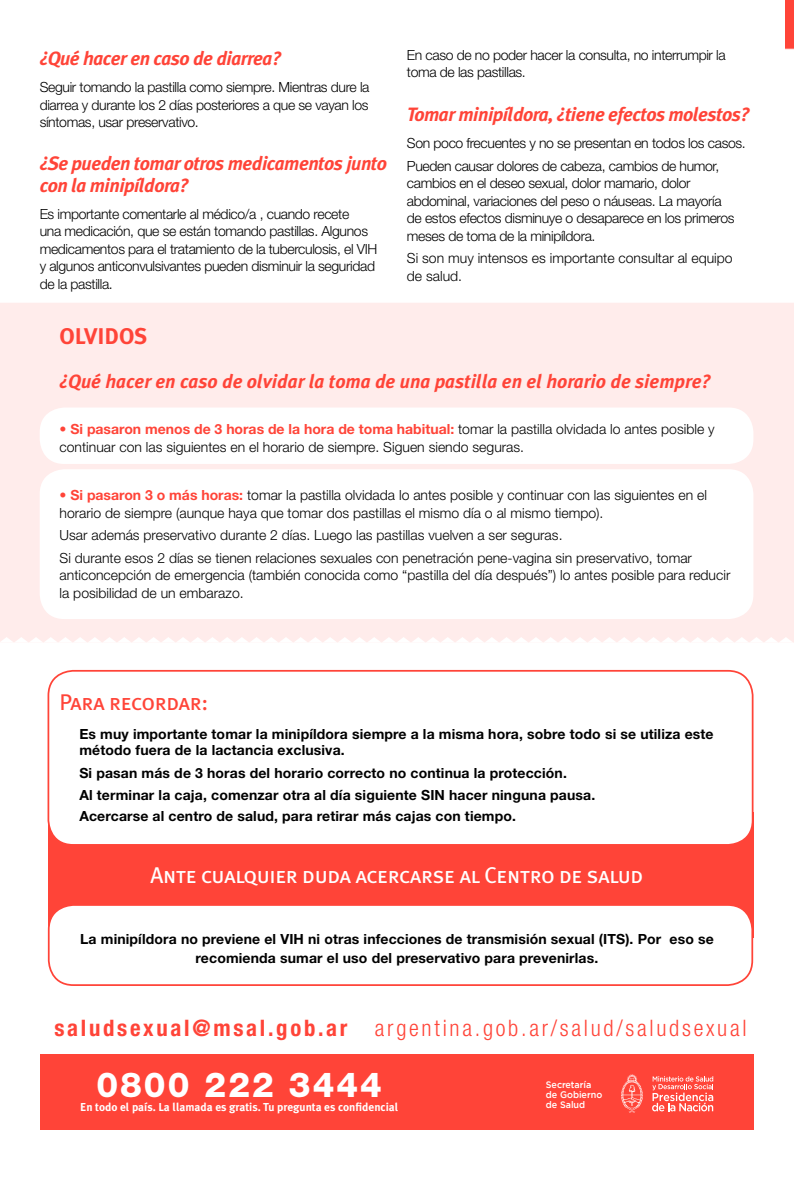
<style>
.page{position:relative;width:794px;height:1191px;background:#fff}
.page>*{position:absolute;margin:0;border:0;box-sizing:border-box;transform-origin:0 0}
.t1{font:800 34.48px "Helvetica Neue LT Std";letter-spacing:.06em;color:#fff}
.t2{font:300 condensed 22.75px "Helvetica Neue LT Std";letter-spacing:.12em;color:#ff4438}
.t3{font:22.75px "Meta Plus Book Caps";letter-spacing:-.02em;color:#fff}
.t4{font:22.75px "Meta Plus Book Caps";letter-spacing:-.025em;color:#ff4438}
.t5{font:700 22.75px "Meta Plus";color:#ff4438}
.t6{font:italic 700 19.25px/21px "Meta Plus";letter-spacing:-.025em;color:#ff4438}
.t7{font:italic 700 19.25px "Meta Plus";color:#ff4438}
.t8{font:300 14px/17.5px "Helvetica Neue LT Std";letter-spacing:-.025em;color:#000}
.t9{font:300 14px/17.5px "Helvetica Neue LT Std";color:#000}
.t10{font:700 14px/15.8px "Helvetica Neue LT Std";letter-spacing:.01em;color:#000}
.t11{font:700 11.55px "Meta Plus";color:#fff}
.t12{font:500 9.45px/10.2px "Gotham";color:#fff;scale:.95 1}
.s1{font-weight:700;color:#ff4438}
.s2{font-weight:700}
</style>
<div class="page">
<img style="left:785px;top:0;width:9px;height:50px">
<div style="left:0;top:303px;width:794px;height:339px;background:#ffeceb"></div>
<svg style="left:0;top:637px;width:793px;height:5px"></svg>
<div style="left:40px;top:407px;width:713px;height:57px;background:#fff;border-radius:25px"></div>
<div style="left:40px;top:469px;width:713px;height:150px;background:#fff;border-radius:25px"></div>
<div style="left:48px;top:812px;width:705px;height:125px;background:#ff4438"></div>
<div style="left:48px;top:671px;width:704px;height:174px;background:#fff;border-radius:25px"></div>
<div style="left:48px;top:670px;width:705px;height:175px;border:2px solid #ff4438;border-radius:25px"></div>
<div style="left:49px;top:905px;width:703px;height:80px;background:#fff;border-radius:25px"></div>
<div style="left:48px;top:904px;width:705px;height:82px;border:2px solid #ff4438;border-radius:25px"></div>
<div style="left:40px;top:1054px;width:713px;height:76px;background:#ff4438"></div>
<svg style="left:652px;top:1076px;width:61px;height:35px"></svg>
<svg style="left:621px;top:1074px;width:22px;height:38px"></svg>
<h3 class="t6" style="left:40px;top:47px;width:243px">¿Qué hacer en caso de diarrea?</h3>
<p class="t8" style="left:40px;top:78px;width:331px;text-align:justify">Seguir tomando la pastilla como siempre. Mientras dure la diarrea y durante los 2 días posteriores a que se vayan los síntomas, usar preservativo.</p>
<h3 class="t6" style="left:40px;top:153px;width:349px">¿Se pueden tomar otros medicamentos junto con la minipíldora?</h3>
<p class="t8" style="left:40px;top:205px;width:339px">Es importante comentarle al médico/a , cuando recete<br>una medicación, que se están tomando pastillas. Algunos medicamentos para el tratamiento de la tuberculosis, el VIH y algunos anticonvulsivantes pueden disminuir la seguridad de la pastilla.</p>
<p class="t8" style="left:407px;top:46px;width:320px">En caso de no poder hacer la consulta, no interrumpir la toma de las pastillas.</p>
<h3 class="t6" style="left:407px;top:103px;width:344px">Tomar minipíldora, ¿tiene efectos molestos?</h3>
<p class="t8" style="left:407px;top:132px;width:340px;line-height:22.4px">Son poco frecuentes y no se presentan en todos los casos.<br>Pueden causar dolores de cabeza, cambios de humor,</p>
<p class="t8" style="left:407px;top:174px;width:329px">cambios en el deseo sexual, dolor mamario, dolor abdominal, variaciones del peso o náuseas. La mayoría de estos efectos disminuye o desaparece en los primeros meses de toma de la minipíldora.</p>
<p class="t9" style="left:407px;top:249px;width:327px">Si son muy intensos es importante consultar al equipo de salud.</p>
<h2 class="t5" style="left:60px;top:323px;width:90px">OLVIDOS</h2>
<h3 class="t7" style="left:60px;top:370px;width:653px">¿Qué hacer en caso de olvidar la toma de una pastilla en el horario de siempre?</h3>
<p class="t9" style="left:60px;top:420px;width:656px"><span class="s1">• Si pasaron menos de 3 horas de la hora de toma habitual:</span> tomar la pastilla olvidada lo antes posible y continuar con las siguientes en el horario de siempre. Siguen siendo seguras.</p>
<p class="t9" style="left:60px;top:486px;width:649px"><span class="s1">• Si pasaron 3 o más horas:</span> tomar la pastilla olvidada lo antes posible y continuar con las siguientes en el horario de siempre (aunque haya que tomar dos pastillas el mismo día o al mismo tiempo).</p>
<p class="t9" style="left:60px;top:523px;width:634px;line-height:22.4px">Usar además preservativo durante 2 días. Luego las pastillas vuelven a ser seguras.<br>Si durante esos 2 días se tienen relaciones sexuales con penetración pene-vagina sin preservativo, tomar</p>
<p class="t9" style="left:60px;top:566px;width:672px">anticoncepción de emergencia (también conocida como “pastilla del día después”) lo antes posible para reducir la posibilidad de un embarazo.</p>
<h2 class="t4" style="left:60px;top:689px;width:150px">Para recordar:</h2>
<p class="t10" style="left:79px;top:726px;width:636px">Es muy importante tomar la minipíldora siempre a la misma hora, sobre todo si se utiliza este método fuera de la lactancia exclusiva.</p>
<p class="t10" style="left:79px;top:761px;width:517px;line-height:22.4px">Si pasan más de 3 horas del horario correcto no continua la protección.<br>Al terminar la caja, comenzar otra al día siguiente SIN hacer ninguna pausa.</p>
<p class="t10" style="left:79px;top:807px;width:438px">Acercarse al centro de salud, para retirar más cajas con tiempo.</p>
<h2 class="t3" style="left:150px;top:862px;width:494px">Ante cualquier duda acercarse al Centro de salud</h2>
<p class="t10" style="left:80px;top:929px;width:635px;line-height:19.2px;text-align:center">La minipíldora no previene el VIH ni otras infecciones de transmisión sexual (ITS). Por eso se recomienda sumar el uso del preservativo para prevenirlas.</p>
<h2 class="t2" style="left:54px;top:1014px;width:694px"><span class="s2">saludsexual@msal.gob.ar</span> argentina.gob.ar/salud/saludsexual</h2>
<h1 class="t1" style="left:96px;top:1063px;width:287px">0800 222 3444</h1>
<p class="t11" style="left:80px;top:1100px;width:319px">En todo el país. La llamada es gratis. Tu pregunta es confidencial</p>
<p class="t12" style="left:546px;top:1079px;width:61px">Secretaría de Gobierno de Salud</p>
</div>
